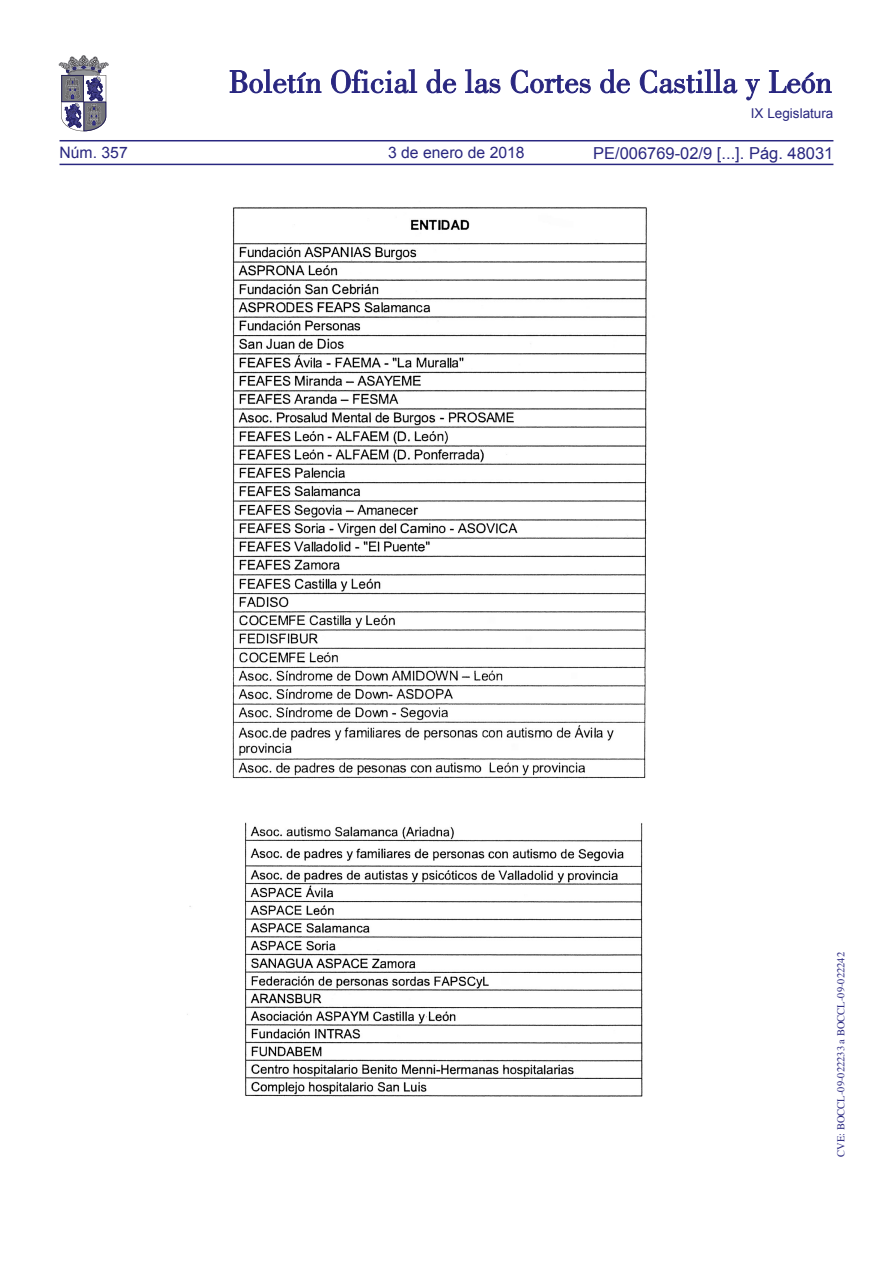
<style>
.page{position:relative;width:893px;height:1263px;background:#fff}
.page>*{position:absolute;margin:0;border:0;box-sizing:border-box;transform-origin:0 0}
.t1{font:16.5px "Arial";color:#292780}
.t2{font:15.75px "Arial";color:#292780}
.t3{font:13.5px "Arial";color:#292780}
.t4{font:10.5px "Times";color:#292780}
</style>
<div class="page">
<hr style="left:60px;top:164px;width:773px;height:1px;background:#292780">
<hr style="left:60px;top:140px;width:773px;height:1px;background:#292780">
<svg style="left:230px;top:69px;width:91px;height:24px"></svg>
<svg style="left:331px;top:69px;width:86px;height:24px"></svg>
<svg style="left:426px;top:69px;width:30px;height:24px"></svg>
<svg style="left:465px;top:69px;width:35px;height:24px"></svg>
<svg style="left:511px;top:70px;width:80px;height:23px"></svg>
<svg style="left:600px;top:69px;width:30px;height:24px"></svg>
<svg style="left:640px;top:69px;width:97px;height:24px"></svg>
<svg style="left:745px;top:79px;width:15px;height:21px"></svg>
<svg style="left:769px;top:70px;width:62px;height:23px"></svg>
<svg style="left:59px;top:55px;width:49px;height:76px"></svg>
<img style="left:232px;top:207px;width:415px;height:572px">
<img style="left:187px;top:822px;width:456px;height:275px">
<h2 class="t2" style="left:60px;top:142px;width:70px">Núm. 357</h2>
<h2 class="t2" style="left:388px;top:142px;width:138px">3 de enero de 2018</h2>
<p class="t3" style="left:751px;top:105px;width:84px">IX Legislatura</p>
<p class="t1" style="left:593px;top:142px;width:242px">PE/006769-02/9 [...]. Pág. 48031</p>
<p class="t4" style="left:831px;top:1157px;width:206px;rotate:-90deg">CVE: BOCCL-09-022233 a BOCCL-09-022242</p>
</div>
